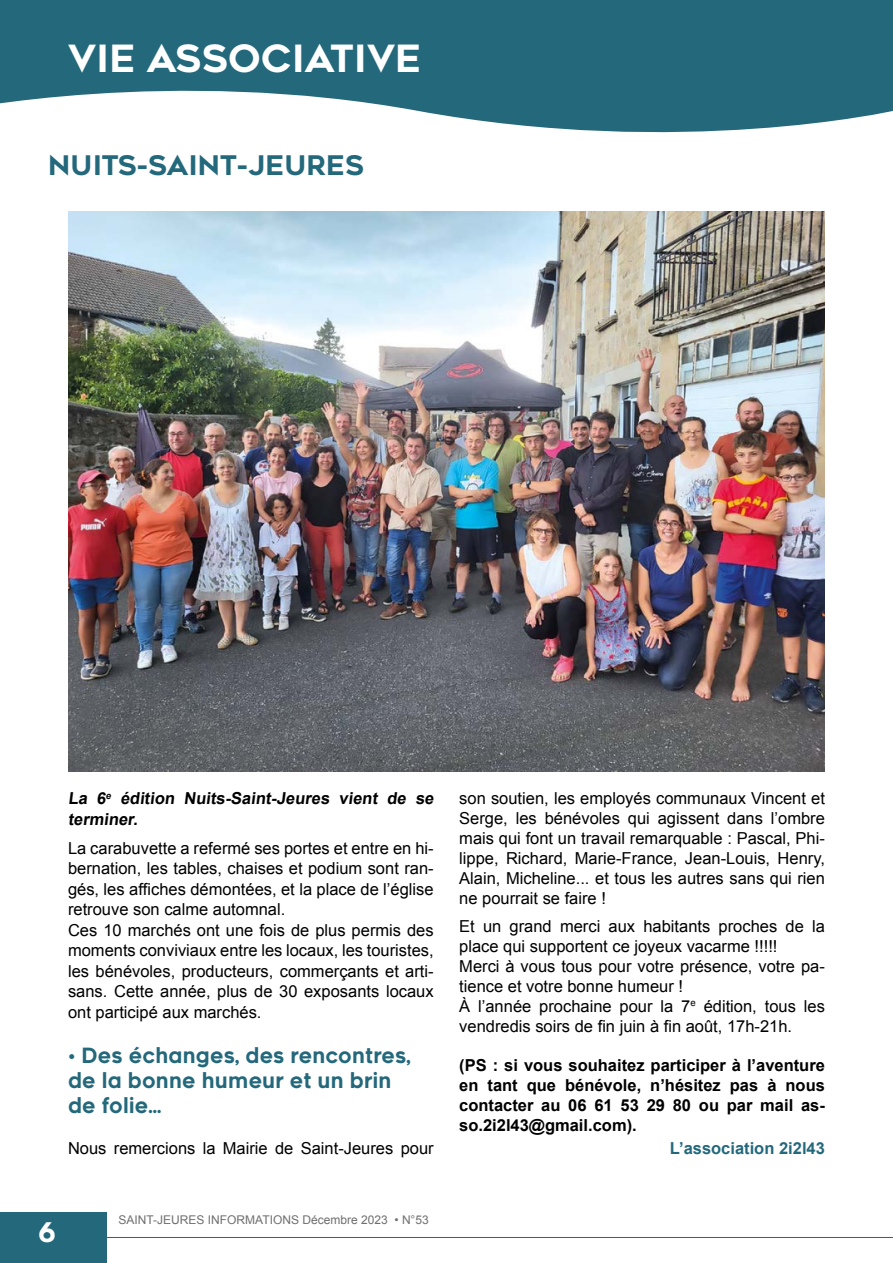
<style>
.page{position:relative;width:893px;height:1263px;background:#fff}
.page>*{position:absolute;margin:0;border:0;box-sizing:border-box;transform-origin:0 0}
.t1{font:37.5px "Renogare";color:#fff}
.t2{font:27px "Renogare";color:#23687b}
.t3{font:27px "Renogare";color:#fff}
.t4{font:21px/24.9px "Renogare";color:#23687b;scale:.95 1}
.t5{font:16.5px/20.4px "Arial";color:#000}
.t6{font:700 16.5px/20px "Arial";color:#000}
.t7{font:700 16.5px "Arial";color:#23687b}
.t8{font:12px "Arial";color:#706f6f}
</style>
<div class="page">
<hr style="left:95px;top:1237px;width:798px;height:1px;background:#23687b">
<svg style="left:0;top:0;width:893px;height:133px;fill:#23687b"></svg>
<div style="left:0;top:1212px;width:106px;height:51px;background:#23687b"></div>
<img style="left:68px;top:212px;width:757px;height:559px">
<h1 class="t1" style="left:68px;top:34px;width:355px">VIE ASSOCIATIVE</h1>
<h2 class="t2" style="left:48px;top:148px;width:318px">NUITS-SAINT-JEURES</h2>
<p class="t6" style="left:68px;top:789px;width:370px;line-height:20.4px">La 6<sup>e</sup> édition Nuits-Saint-Jeures vient de se terminer.</p>
<p class="t5" style="left:68px;top:838px;width:367px">La carabuvette a refermé ses portes et entre en hi&shy;bernation, les tables, chaises et podium sont ran&shy;gés, les affiches démontées, et la place de l’église retrouve son calme automnal.<br>Ces 10 marchés ont une fois de plus permis des moments conviviaux entre les locaux, les touristes, les bénévoles, producteurs, commerçants et arti&shy;sans. Cette année, plus de 30 exposants locaux ont participé aux marchés.</p>
<p class="t4" style="left:68px;top:1043px;width:362px">• Des échanges, des rencontres, de la bonne humeur et un brin de folie...</p>
<p class="t5" style="left:68px;top:1138px;width:367px">Nous remercions la Mairie de Saint-Jeures pour</p>
<h2 class="t3" style="left:38px;top:1215px;width:20px">6</h2>
<p class="t8" style="left:119px;top:1212px;width:312px">SAINT-JEURES INFORMATIONS Décembre 2023 • N°53</p>
<p class="t5" style="left:459px;top:789px;width:367px;line-height:20px;text-align:justify">son soutien, les employés communaux Vincent et Serge, les bénévoles qui agissent dans l’ombre mais qui font un travail remarquable : Pascal, Phi&shy;lippe, Richard, Marie-France, Jean-Louis, Henry, Alain, Micheline... et tous les autres sans qui rien ne pourrait se faire !</p>
<p class="t5" style="left:459px;top:917px;width:367px;line-height:19.8px">Et un grand merci aux habitants proches de la place qui supportent ce joyeux vacarme !!!!!<br>Merci à vous tous pour votre présence, votre pa&shy;tience et votre bonne humeur !<br>À l’année prochaine pour la 7<sup>e</sup> édition, tous les vendredis soirs de fin juin à fin août, 17h-21h.</p>
<p class="t6" style="left:459px;top:1056px;width:367px;text-align:justify">(PS : si vous souhaitez participer à l’aventure en tant que bénévole, n’hésitez pas à nous contacter au 06 61 53 29 80 ou par mail as&shy;so.2i2l43@gmail.com).</p>
<p class="t7" style="left:670px;top:1137px;width:156px">L’association 2i2l43</p>
</div>
